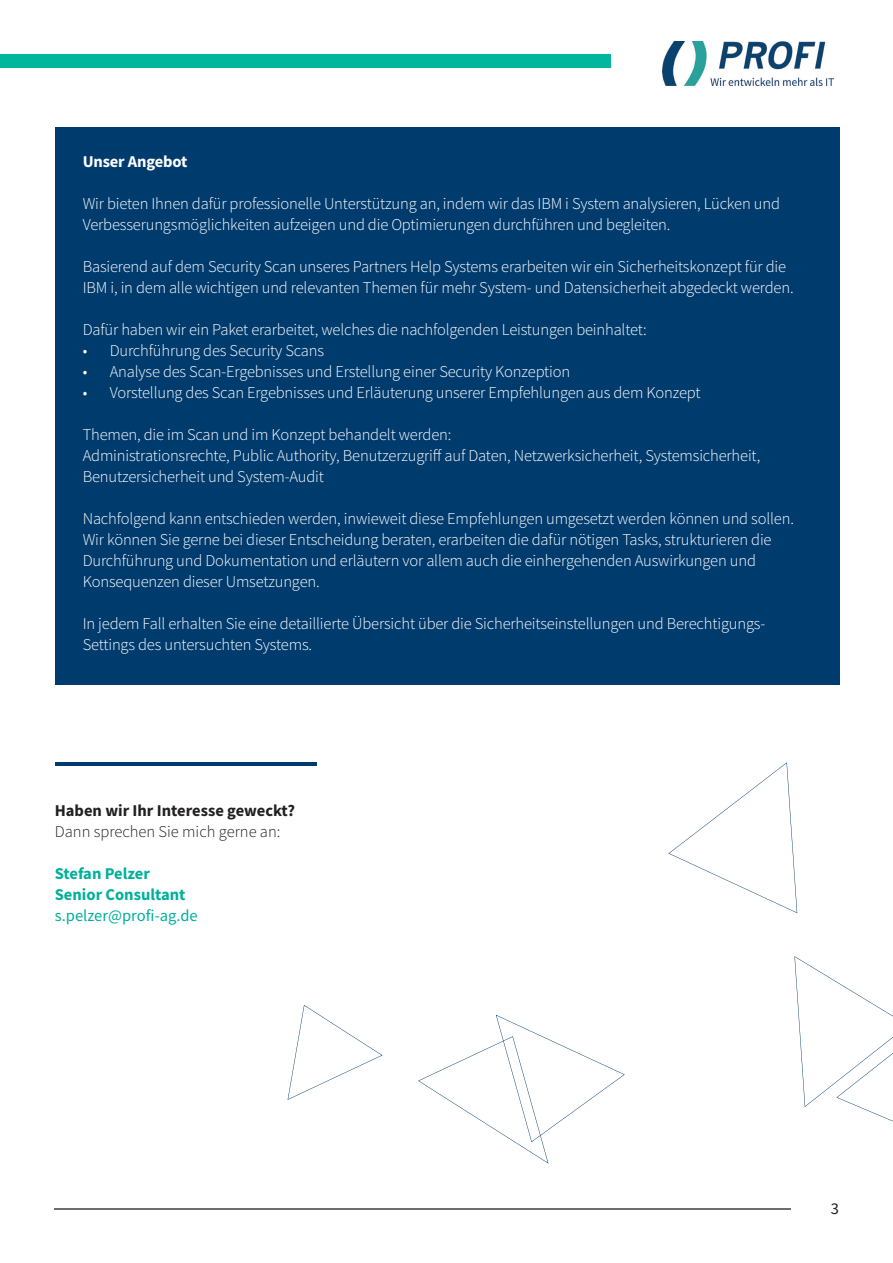
<style>
.page{position:relative;width:893px;height:1263px;background:#fff}
.page>*{position:absolute;margin:0;border:0;box-sizing:border-box;transform-origin:0 0}
.t1{font:300 16.5px/21px "Source Sans Pro";letter-spacing:-.01em;color:#fff}
.t2{font:700 16.5px "Source Sans Pro";color:#231f20}
.t3{font:700 16.5px/21px "Source Sans Pro";color:#00b09b}
.t4{font:300 16.5px "Source Sans Pro";color:#231f20}
.t5{font:16.5px "Source Sans Pro";color:#00b09b}
.t6{font:700 16.5px "Source Sans Pro";letter-spacing:-.01em;color:#fff}
.t7{font:16.5px "Source Sans Pro";color:#231f20}
</style>
<div class="page">
<div style="left:0;top:54px;width:610px;height:14px;background:#00b79e"></div>
<hr style="left:54px;top:1208px;width:737px;height:2px;background:#6c6d70">
<img style="left:663px;top:41px;width:170px;height:44px">
<div style="left:55px;top:128px;width:785px;height:557px;background:#003b6e"></div>
<hr style="left:55px;top:762px;width:262px;height:3px;background:#003b6e">
<svg style="left:794px;top:956px;width:99px;height:165px"></svg>
<svg style="left:668px;top:762px;width:129px;height:151px"></svg>
<svg style="left:418px;top:1015px;width:207px;height:149px"></svg>
<svg style="left:288px;top:1005px;width:94px;height:95px"></svg>
<p class="t6" style="left:83px;top:150px;width:106px">Unser Angebot</p>
<p class="t1" style="left:83px;top:193px;width:699px">Wir bieten Ihnen dafür professionelle Unterstützung an, indem wir das IBM i System analysieren, Lücken und<br>Verbesserungsmöglichkeiten aufzeigen und die Optimierungen durchführen und begleiten.</p>
<p class="t1" style="left:83px;top:256px;width:712px">Basierend auf dem Security Scan unseres Partners Help Systems erarbeiten wir ein Sicherheitskonzept für die<br>IBM i, in dem alle wichtigen und relevanten Themen für mehr System- und Datensicherheit abgedeckt werden.</p>
<p class="t1" style="left:83px;top:319px;width:566px">Dafür haben wir ein Paket erarbeitet, welches die nachfolgenden Leistungen beinhaltet:</p>
<p class="t1" style="left:83px;top:340px;width:243px">• Durchführung des Security Scans</p>
<p class="t1" style="left:83px;top:361px;width:489px">• Analyse des Scan-Ergebnisses und Erstellung einer Security Konzeption</p>
<p class="t1" style="left:83px;top:382px;width:619px">• Vorstellung des Scan Ergebnisses und Erläuterung unserer Empfehlungen aus dem Konzept</p>
<p class="t1" style="left:83px;top:424px;width:679px">Themen, die im Scan und im Konzept behandelt werden:<br>Administrationsrechte, Public Authority, Benutzerzugriff auf Daten, Netzwerksicherheit, Systemsicherheit,<br>Benutzersicherheit und System-Audit</p>
<p class="t1" style="left:83px;top:508px;width:713px">Nachfolgend kann entschieden werden, inwieweit diese Empfehlungen umgesetzt werden können und sollen.<br>Wir können Sie gerne bei dieser Entscheidung beraten, erarbeiten die dafür nötigen Tasks, strukturieren die Durchführung und Dokumentation und erläutern vor allem auch die einhergehenden Auswirkungen und Konsequenzen dieser Umsetzungen.</p>
<p class="t1" style="left:83px;top:613px;width:684px">In jedem Fall erhalten Sie eine detaillierte Übersicht über die Sicherheitseinstellungen und Berechtigungs-<br>Settings des untersuchten Systems.</p>
<p class="t2" style="left:55px;top:799px;width:242px">Haben wir Ihr Interesse geweckt?</p>
<p class="t4" style="left:55px;top:821px;width:227px">Dann sprechen Sie mich gerne an:</p>
<p class="t3" style="left:55px;top:862px;width:132px">Stefan Pelzer<br>Senior Consultant</p>
<p class="t5" style="left:55px;top:905px;width:144px">s.pelzer@profi-ag.de</p>
<p class="t7" style="left:831px;top:1197px;width:10px">3</p>
</div>
